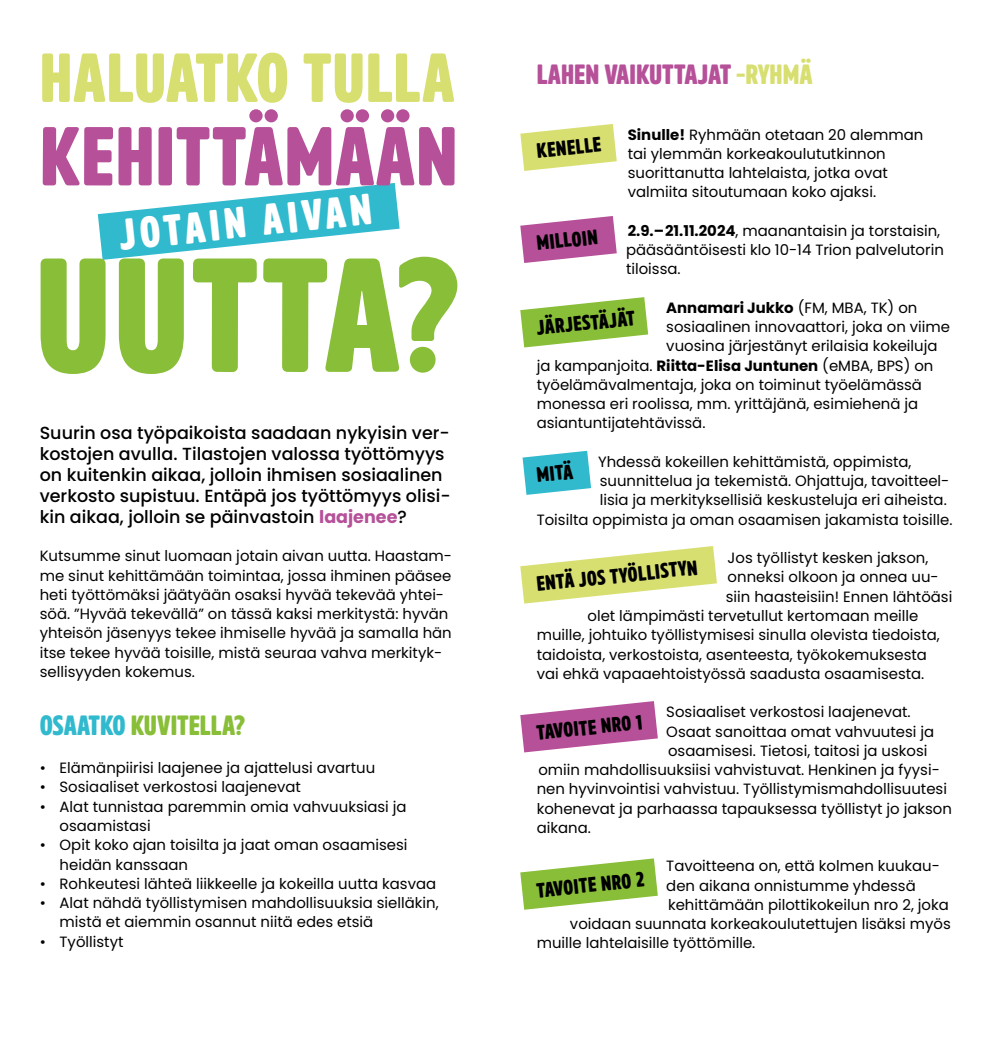
<style>
.page{position:relative;width:993px;height:1042px;background:#fff}
.page>*{position:absolute;margin:0;border:0;box-sizing:border-box;transform-origin:0 0}
.t1{font:162.58px "Timeout Sans";letter-spacing:.01em;color:#89be38}
.t2{font:83.65px "Timeout Sans";letter-spacing:.01em;color:#b65099}
.t3{font:69.65px "Timeout Sans";letter-spacing:.01em;color:#d8df71}
.t4{font:43.93px "Timeout Sans";color:#fff}
.t5{font:28px "Timeout Sans";color:#b65099}
.t6{font:28px "Timeout Sans";color:#89be38}
.t7{font:21px "Timeout Sans";color:#000}
.t8{font:500 17.5px/21px "Poppins";color:#000}
.t9{font:14.88px/19.2px "Poppins";color:#000}
.t10{font:700 14.88px "Poppins";color:#000}
.s1{font-weight:700;color:#b65099}
.s2{color:#31b9ce}
.s3{color:#d8df71}
.s4{font-weight:700}
.s5{font-weight:400}
</style>
<div class="page">
<svg style="left:98px;top:183px;width:301px;height:77px"></svg>
<svg style="left:522px;top:451px;width:69px;height:44px"></svg>
<svg style="left:520px;top:124px;width:96px;height:47px"></svg>
<svg style="left:520px;top:216px;width:96px;height:47px"></svg>
<svg style="left:520px;top:297px;width:128px;height:50px"></svg>
<svg style="left:520px;top:546px;width:196px;height:57px"></svg>
<svg style="left:520px;top:701px;width:137px;height:51px"></svg>
<svg style="left:520px;top:858px;width:137px;height:52px"></svg>
<h3 class="t3" style="left:40px;top:21px;width:416px">HALUATKO TULLA</h3>
<h2 class="t2" style="left:40px;top:88px;width:419px">KEHITTÄMÄÄN</h2>
<h3 class="t4" style="left:116px;top:199px;width:255px;rotate:-6deg">JOTAIN AIVAN</h3>
<h1 class="t1" style="left:35px;top:182px;width:426px">UUTTA?</h1>
<p class="t8" style="left:40px;top:422px;width:412px">Suurin osa työpaikoista saadaan nykyisin ver&shy;kostojen avulla. Tilastojen valossa työttömyys on kuitenkin aikaa, jolloin ihmisen sosiaalinen verkosto supistuu. Entäpä jos työttömyys olisi&shy;kin aikaa, jolloin se päinvastoin <span class="s1">laajenee</span>?</p>
<p class="t9" style="left:40px;top:547px;width:414px">Kutsumme sinut luomaan jotain aivan uutta. Haastam&shy;me sinut kehittämään toimintaa, jossa ihminen pääsee heti työttömäksi jäätyään osaksi hyvää tekevää yhtei&shy;söä. ”Hyvää tekevällä” on tässä kaksi merkitystä: hyvän yhteisön jäsenyys tekee ihmiselle hyvää ja samalla hän itse tekee hyvää toisille, mistä seuraa vahva merkityk&shy;sellisyyden kokemus.</p>
<h3 class="t6" style="left:40px;top:702px;width:207px"><span class="s2">OSAATKO</span> KUVITELLA?</h3>
<p class="t9" style="left:40px;top:758px;width:337px">• Elämänpiirisi laajenee ja ajattelusi avartuu</p>
<p class="t9" style="left:40px;top:778px;width:262px">• Sosiaaliset verkostosi laajenevat</p>
<p class="t9" style="left:60px;top:797px;width:348px;text-indent:-20px">• Alat tunnistaa paremmin omia vahvuuksiasi ja osaamistasi</p>
<p class="t9" style="left:60px;top:835px;width:349px;text-indent:-20px">• Opit koko ajan toisilta ja jaat oman osaamisesi heidän kanssaan</p>
<p class="t9" style="left:40px;top:874px;width:398px">• Rohkeutesi lähteä liikkeelle ja kokeilla uutta kasvaa</p>
<p class="t9" style="left:60px;top:893px;width:380px;text-indent:-20px">• Alat nähdä työllistymisen mahdollisuuksia sielläkin, mistä et aiemmin osannut niitä edes etsiä</p>
<p class="t9" style="left:40px;top:932px;width:85px">• Työllistyt</p>
<h3 class="t5" style="left:536px;top:52px;width:277px">LAHEN VAIKUTTAJAT <span class="s3">-RYHMÄ</span></h3>
<p class="t9" style="left:627px;top:125px;width:297px"><span class="s4">Sinulle!</span> Ryhmään otetaan 20 alemman tai ylemmän korkeakoulututkinnon suorittanutta lahtelaista, jotka ovat valmiita sitoutumaan koko ajaksi.</p>
<p class="t9" style="left:625px;top:221px;width:319px"><span class="s4">2.9. – 21.11.2024</span>, maanantaisin ja torstaisin, pääsääntöisesti klo 10-14 Trion palvelutorin tiloissa.</p>
<p class="t10" style="left:666px;top:299px;width:252px">Annamari Jukko <span class="s5">(FM, MBA, TK) on</span></p>
<p class="t9" style="left:666px;top:317px;width:285px">sosiaalinen innovaattori, joka on viime</p>
<p class="t9" style="left:666px;top:337px;width:272px">vuosina järjestänyt erilaisia kokeiluja</p>
<p class="t9" style="left:536px;top:356px;width:398px">ja kampanjoita. <span class="s4">Riitta-Elisa Juntunen</span> (eMBA, BPS) on</p>
<p class="t9" style="left:536px;top:375px;width:386px">työelämävalmentaja, joka on toiminut työelämässä</p>
<p class="t9" style="left:536px;top:394px;width:383px">monessa eri roolissa, mm. yrittäjänä, esimiehenä ja</p>
<p class="t9" style="left:536px;top:414px;width:170px">asiantuntijatehtävissä.</p>
<p class="t9" style="left:597px;top:452px;width:315px">Yhdessä kokeillen kehittämistä, oppimista,</p>
<p class="t9" style="left:599px;top:471px;width:351px">suunnittelua ja tekemistä. Ohjattuja, tavoitteel-</p>
<p class="t9" style="left:599px;top:491px;width:348px">lisia ja merkityksellisiä keskusteluja eri aiheista.</p>
<p class="t9" style="left:536px;top:510px;width:417px">Toisilta oppimista ja oman osaamisen jakamista toisille.</p>
<p class="t9" style="left:727px;top:548px;width:202px">Jos työllistyt kesken jakson,</p>
<p class="t9" style="left:727px;top:568px;width:212px">onneksi olkoon ja onnea uu-</p>
<p class="t9" style="left:725px;top:587px;width:228px">siin haasteisiin! Ennen lähtöäsi</p>
<p class="t9" style="left:587px;top:606px;width:332px">olet lämpimästi tervetullut kertomaan meille</p>
<p class="t9" style="left:536px;top:625px;width:404px">muille, johtuiko työllistymisesi sinulla olevista tiedoista,</p>
<p class="t9" style="left:536px;top:645px;width:391px">taidoista, verkostoista, asenteesta, työkokemuksesta</p>
<p class="t9" style="left:536px;top:664px;width:389px">vai ehkä vapaaehtoistyössä saadusta osaamisesta.</p>
<p class="t9" style="left:666px;top:702px;width:246px">Sosiaaliset verkostosi laajenevat.</p>
<p class="t9" style="left:666px;top:722px;width:269px">Osaat sanoittaa omat vahvuutesi ja</p>
<p class="t9" style="left:667px;top:741px;width:261px">osaamisesi. Tietosi, taitosi ja uskosi</p>
<p class="t9" style="left:538px;top:760px;width:403px">omiin mahdollisuuksiisi vahvistuvat. Henkinen ja fyysi-</p>
<p class="t9" style="left:536px;top:779px;width:411px">nen hyvinvointisi vahvistuu. Työllistymismahdollisuutesi</p>
<p class="t9" style="left:536px;top:799px;width:416px">kohenevat ja parhaassa tapauksessa työllistyt jo jakson</p>
<p class="t9" style="left:536px;top:818px;width:56px">aikana.</p>
<p class="t9" style="left:666px;top:856px;width:275px">Tavoitteena on, että kolmen kuukau-</p>
<p class="t9" style="left:666px;top:876px;width:251px">den aikana onnistumme yhdessä</p>
<p class="t9" style="left:667px;top:895px;width:282px">kehittämään pilottikokeilun nro 2, joka</p>
<p class="t9" style="left:569px;top:914px;width:382px">voidaan suunnata korkeakoulutettujen lisäksi myös</p>
<p class="t9" style="left:536px;top:933px;width:220px">muille lahtelaisille työttömille.</p>
<h3 class="t7" style="left:535px;top:134px;width:66px;rotate:-6deg">KENELLE</h3>
<h3 class="t7" style="left:535px;top:226px;width:63px;rotate:-6deg">MILLOIN</h3>
<h3 class="t7" style="left:534px;top:311px;width:100px;rotate:-6deg">JÄRJESTÄJÄT</h3>
<h3 class="t7" style="left:535px;top:458px;width:38px;rotate:-6deg">MITÄ</h3>
<h3 class="t7" style="left:534px;top:567px;width:163px;rotate:-6deg">ENTÄ JOS TYÖLLISTYN</h3>
<h3 class="t7" style="left:534px;top:716px;width:107px;rotate:-6deg">TAVOITE NRO 1</h3>
<h3 class="t7" style="left:534px;top:873px;width:109px;rotate:-6deg">TAVOITE NRO 2</h3>
</div>
